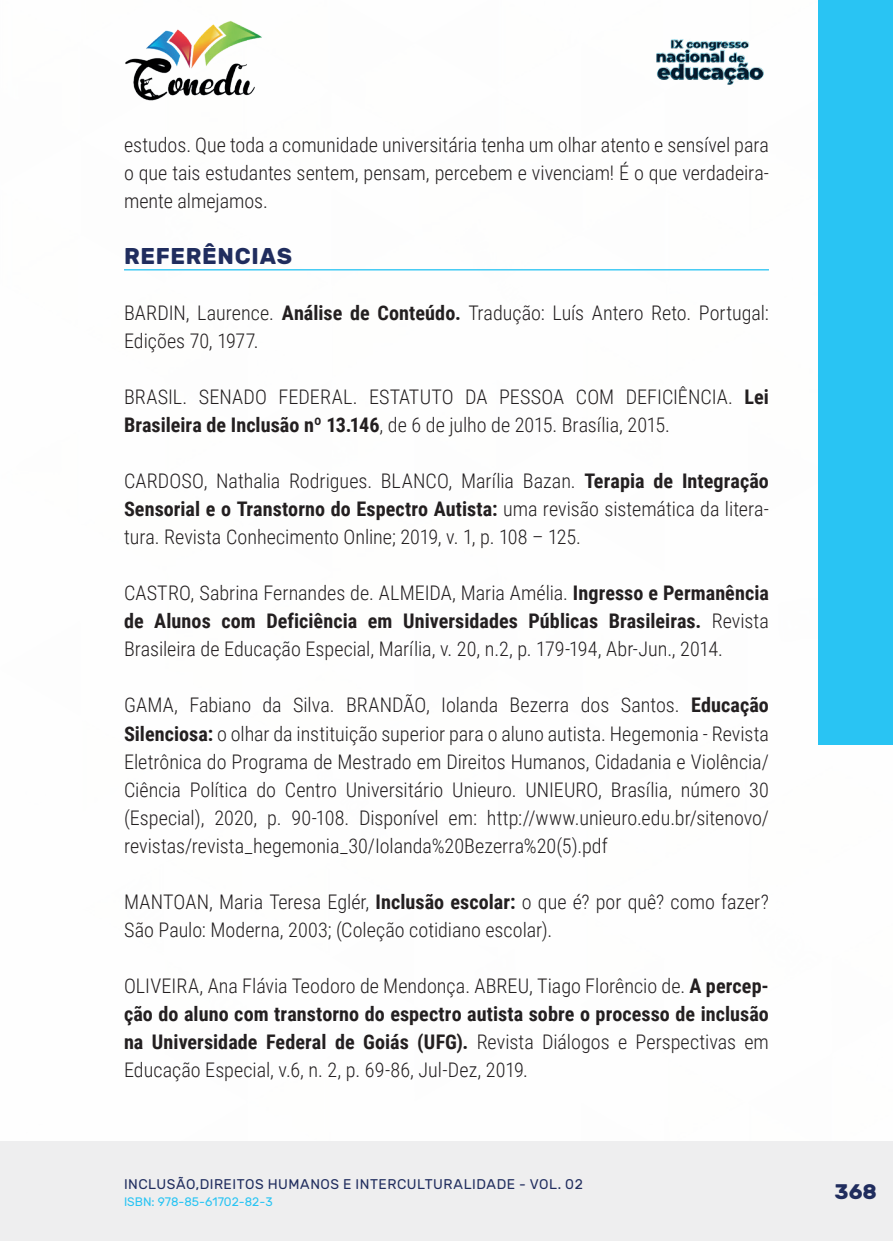
<style>
.page{position:relative;width:893px;height:1241px;background:#fff}
.page>*{position:absolute;margin:0;border:0;box-sizing:border-box;transform-origin:0 0}
._10_SUBTITULO{font:700 22.75px "Rubik";letter-spacing:.03em;color:#202d5e}
.t1{font:700 21px "Rubik";color:#202d5e}
._17_REFERENCIAS{font:300 20.12px/28px "Roboto Condensed";color:#231f20;text-align:justify}
._9_CORPO{font:300 20.12px/28px "Roboto Condensed";color:#231f20;text-align:justify}
.t2{font:14px "Rubik";letter-spacing:.035em;color:#202d5e}
.t3{font:12.25px "Rubik";color:#29c4f3}
.s1{font-weight:700}
</style>
<div class="page">
<div style="left:0;top:1141px;width:893px;height:99px;background:#eeeeef"></div>
<div style="left:819px;top:0;width:74px;height:744px;background:#29c4f3"></div>
<img style="left:125px;top:20px;width:137px;height:81px">
<img style="left:656px;top:39px;width:108px;height:46px">
<hr style="left:124px;top:269px;width:645px;height:1px;background:#29c4f3">
<p class="_9_CORPO" style="left:124px;top:130px;width:646px">estudos. Que toda a comunidade universitária tenha um olhar atento e sensível para o que tais estudantes sentem, pensam, percebem e vivenciam! É o que verdadeira&shy;mente almejamos.</p>
<p class="_10_SUBTITULO" style="left:124px;top:243px;width:170px">REFERÊNCIAS</p>
<p class="_17_REFERENCIAS" style="left:124px;top:298px;width:646px">BARDIN, Laurence. <span class="s1">Análise de Conteúdo.</span> Tradução: Luís Antero Reto. Portugal:<br>Edições 70, 1977.</p>
<p class="_17_REFERENCIAS" style="left:124px;top:382px;width:646px">BRASIL. SENADO FEDERAL. ESTATUTO DA PESSOA COM DEFICIÊNCIA. <span class="s1">Lei<br>Brasileira de Inclusão nº 13.146</span>, de 6 de julho de 2015. Brasília, 2015.</p>
<p class="_17_REFERENCIAS" style="left:124px;top:466px;width:646px">CARDOSO, Nathalia Rodrigues. BLANCO, Marília Bazan. <span class="s1">Terapia de Integração Sensorial e o Transtorno do Espectro Autista:</span> uma revisão sistemática da litera&shy;tura. Revista Conhecimento Online; 2019, v. 1, p. 108 – 125.</p>
<p class="_17_REFERENCIAS" style="left:124px;top:578px;width:646px">CASTRO, Sabrina Fernandes de. ALMEIDA, Maria Amélia. <span class="s1">Ingresso e Permanência de Alunos com Deficiência em Universidades Públicas Brasileiras.</span> Revista Brasileira de Educação Especial, Marília, v. 20, n.2, p. 179-194, Abr-Jun., 2014.</p>
<p class="_17_REFERENCIAS" style="left:124px;top:690px;width:646px">GAMA, Fabiano da Silva. BRANDÃO, Iolanda Bezerra dos Santos. <span class="s1">Educação Silenciosa:</span> o olhar da instituição superior para o aluno autista. Hegemonia - Revista Eletrônica do Programa de Mestrado em Direitos Humanos, Cidadania e Violência/ Ciência Política do Centro Universitário Unieuro. UNIEURO, Brasília, número 30 (Especial), 2020, p. 90-108. Disponível em: http://www.unieuro.edu.br/sitenovo/ revistas/revista_hegemonia_30/Iolanda%20Bezerra%20(5).pdf</p>
<p class="_17_REFERENCIAS" style="left:124px;top:886px;width:646px">MANTOAN, Maria Teresa Eglér, <span class="s1">Inclusão escolar:</span> o que é? por quê? como fazer?<br>São Paulo: Moderna, 2003; (Coleção cotidiano escolar).</p>
<p class="_17_REFERENCIAS" style="left:124px;top:970px;width:646px">OLIVEIRA, Ana Flávia Teodoro de Mendonça. ABREU, Tiago Florêncio de. <span class="s1">A percep&shy;ção do aluno com transtorno do espectro autista sobre o processo de inclusão na Universidade Federal de Goiás (UFG).</span> Revista Diálogos e Perspectivas em Educação Especial, v.6, n. 2, p. 69-86, Jul-Dez, 2019.</p>
<p class="t2" style="left:124px;top:1175px;width:460px">INCLUSÃO,DIREITOS HUMANOS E INTERCULTURALIDADE - VOL. 02</p>
<p class="t3" style="left:124px;top:1194px;width:150px">ISBN: 978-85-61702-82-3</p>
<p class="t1" style="left:834px;top:1179px;width:44px">368</p>
</div>
